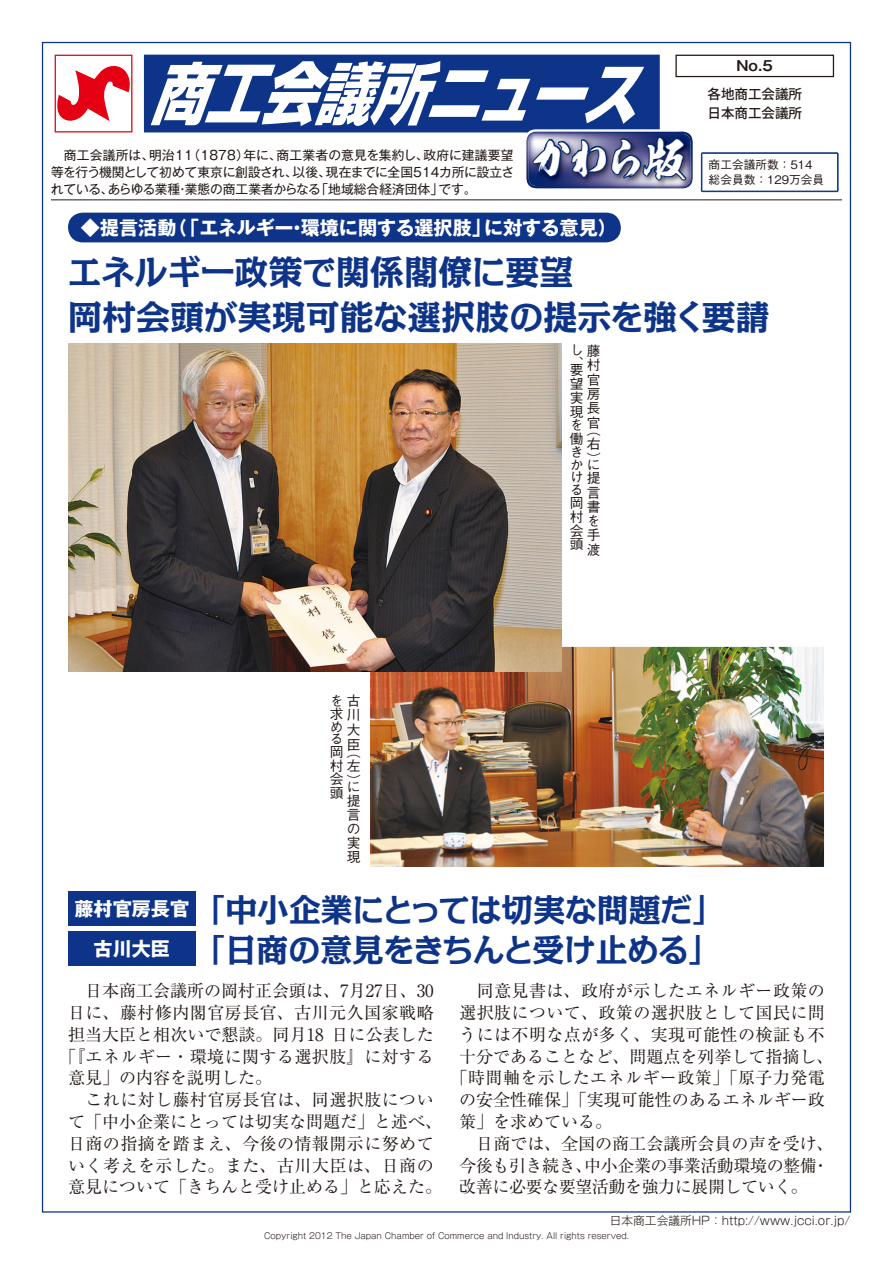
<style>
.page{position:relative;width:893px;height:1263px;background:#fff}
.page>*{position:absolute;margin:0;border:0;box-sizing:border-box;transform-origin:0 0}
.t1{font:italic 66.9px "Shin Go Pro Heavy 90 pv RKSJ H";color:#fff;scale:.82 1}
.t2{font:42.15px "Kso Goryu New 90 pv RKSJ H";color:#fff}
.t3{font:34.05px/44.7px "Kakumin Pro Bold 90 pv RKSJ H";color:#0d3488}
.t4{font:31.95px/40.3px "Kakumin Pro Bold 90 pv RKSJ H";letter-spacing:-.01em;color:#0d3488;text-align:center}
.t5{font:19.2px "Gothic MB101 Pro Bold 90 pv RKSJ H";color:#fff}
.t6{font:16.95px "Ryumin Pro Regular 90 pv RKSJ H";letter-spacing:.005em;color:#231916}
.t7{font:16.95px "Ryumin Pro Regular 90 pv RKSJ H";letter-spacing:.025em;color:#231916}
.t8{font:16.95px "Ryumin Pro Regular 90 pv RKSJ H";letter-spacing:-.025em;color:#231916}
.t9{font:16.95px "Ryumin Pro Regular 90 pv RKSJ H";letter-spacing:.03em;color:#231916}
.t10{font:13.8px/13.4px "Gothic BBB Pro Medium 90 pv RKSJ H";color:#231916}
.t11{font:13.8px "Gothic MB101 Pro De Bold 90 pv RKSJ H";color:#231916}
.t12{font:13.5px/19.2px "Koz Go Pr 6 N Medium 90 pv RKSJ H";color:#231916}
.t13{font:12.75px/17px "Gothic MB101 Pro Regular 90 pv RKSJ H";letter-spacing:-.01em;color:#231916;text-align:justify}
.t14{font:11.7px "Gothic MB101 Pro Light 90 pv RKSJ H";color:#231916}
.t15{font:11.7px/14.9px "Gothic BBB Pro Medium 90 pv RKSJ H";color:#231916}
.t16{font:8.55px "Gothic MB101 Pro Light 90 pv RKSJ H";color:#231916}
</style>
<div class="page">
<svg style="left:57px;top:66px;width:73px;height:55px"></svg>
<div style="left:55px;top:55px;width:77px;height:77px;border:1px solid #e60013"></div>
<hr style="left:51px;top:199px;width:791px;height:1px;background:#231916">
<div style="left:68px;top:891px;width:128px;height:34px;background:#0d3488"></div>
<div style="left:68px;top:932px;width:128px;height:34px;background:#0d3488"></div>
<img style="left:371px;top:648px;width:452px;height:218px">
<div style="left:369px;top:646px;width:456px;height:222px;border:1px solid #fff"></div>
<svg style="left:144px;top:41px;width:695px;height:202px"></svg>
<div style="left:68px;top:213px;width:553px;height:29px;background:#0d3488;border-radius:15px"></div>
<img style="left:68px;top:344px;width:493px;height:327px">
<h1 class="t1" style="left:149px;top:69px;width:623px">商工会議所ニュース</h1>
<p class="t13" style="left:51px;top:149px;width:465px">　商工会議所は、明治11（1878）年に、商工業者の意見を集約し、政府に建議要望等を行う機関として初めて東京に創設され、以後、現在までに全国514カ所に設立されている、あらゆる業種・業態の商工業者からなる「地域総合経済団体」です。</p>
<h2 class="t2" style="left:530px;top:142px;width:157px">かわら版</h2>
<p class="t5" style="left:81px;top:220px;width:538px">◆提言活動（「エネルギー・環境に関する選択肢」に対する意見）</p>
<p class="t11" style="left:737px;top:61px;width:38px">No.5</p>
<p class="t12" style="left:707px;top:86px;width:96px">各地商工会議所日本商工会議所</p>
<p class="t15" style="left:709px;top:159px;width:117px">商工会議所数：514総会員数：129万会員</p>
<h3 class="t3" style="left:68px;top:255px;width:703px">エネルギー政策で関係閣僚に要望<br>岡村会頭が実現可能な選択肢の提示を強く要請</h3>
<p class="t10" style="left:330px;top:696px;width:32px">を古求<br>め<br>る<br>岡（村左会<br>頭</p>
<p class="t10" style="left:347px;top:710px;width:14px;line-height:14.5px;text-align:justify">川大臣</p>
<p class="t10" style="left:347px;top:776px;width:15px">）</p>
<p class="t10" style="left:347px;top:782px;width:15px;line-height:14.1px;text-align:justify">に提言の実現</p>
<p class="t10" style="left:570px;top:346px;width:31px">し藤、</p>
<p class="t10" style="left:570px;top:365px;width:32px">要<br>望<br>実<br>現<br>を<br>働<br>き<br>か<br>け提る<br>岡<br>村<br>会<br>頭</p>
<p class="t10" style="left:587px;top:360px;width:15px;line-height:14.4px;text-align:justify">村官房長官</p>
<p class="t10" style="left:587px;top:424px;width:15px;line-height:14.4px">（右</p>
<p class="t10" style="left:587px;top:457px;width:15px">）に</p>
<p class="t10" style="left:587px;top:487px;width:15px;line-height:14.2px;text-align:justify">言書を手渡</p>
<h3 class="t4" style="left:74px;top:894px;width:651px"><sup>藤村官房長官</sup>「中小企業にとっては切実な問題だ」<sup>古川大臣</sup> 「日商の意見をきちんと受け止める」</h3>
<p class="t6" style="left:68px;top:984px;width:367px">　日本商工会議所の岡村正会頭は、7月27日、30</p>
<p class="t9" style="left:68px;top:1006px;width:367px">日に、藤村修内閣官房長官、古川元久国家戦略</p>
<p class="t6" style="left:68px;top:1028px;width:367px">担当大臣と相次いで懇談。同月18 日に公表した</p>
<p class="t7" style="left:60px;top:1050px;width:376px">「『エネルギー・環境に関する選択肢』に対する</p>
<p class="t6" style="left:68px;top:1072px;width:206px">意見」の内容を説明した。</p>
<p class="t7" style="left:68px;top:1093px;width:367px">　これに対し藤村官房長官は、同選択肢につい</p>
<p class="t6" style="left:68px;top:1115px;width:376px">て「中小企業にとっては切実な問題だ」と述べ、</p>
<p class="t7" style="left:68px;top:1137px;width:367px">日商の指摘を踏まえ、今後の情報開示に努めて</p>
<p class="t9" style="left:68px;top:1159px;width:367px">いく考えを示した。また、古川大臣は、日商の</p>
<p class="t6" style="left:68px;top:1181px;width:376px">意見について「きちんと受け止める」と応えた。</p>
<p class="t7" style="left:459px;top:984px;width:367px">　同意見書は、政府が示したエネルギー政策の</p>
<p class="t7" style="left:459px;top:1006px;width:367px">選択肢について、政策の選択肢として国民に問</p>
<p class="t7" style="left:459px;top:1028px;width:367px">うには不明な点が多く、実現可能性の検証も不</p>
<p class="t6" style="left:459px;top:1050px;width:376px">十分であることなど、問題点を列挙して指摘し、</p>
<p class="t7" style="left:451px;top:1072px;width:376px">「時間軸を示したエネルギー政策」「原子力発電</p>
<p class="t6" style="left:459px;top:1093px;width:367px">の安全性確保」「実現可能性のあるエネルギー政</p>
<p class="t6" style="left:459px;top:1115px;width:155px">策」を求めている。</p>
<p class="t6" style="left:459px;top:1137px;width:376px">　日商では、全国の商工会議所会員の声を受け、</p>
<p class="t8" style="left:459px;top:1159px;width:371px">今後も引き続き、中小企業の事業活動環境の整備・</p>
<p class="t8" style="left:459px;top:1181px;width:350px">改善に必要な要望活動を強力に展開していく。</p>
<p class="t14" style="left:610px;top:1216px;width:242px">日本商工会議所HP：http://www.jcci.or.jp/</p>
<p class="t16" style="left:264px;top:1232px;width:366px">Copyright 2012 The Japan Chamber of Commerce and Industry. All rights reserved.</p>
</div>
